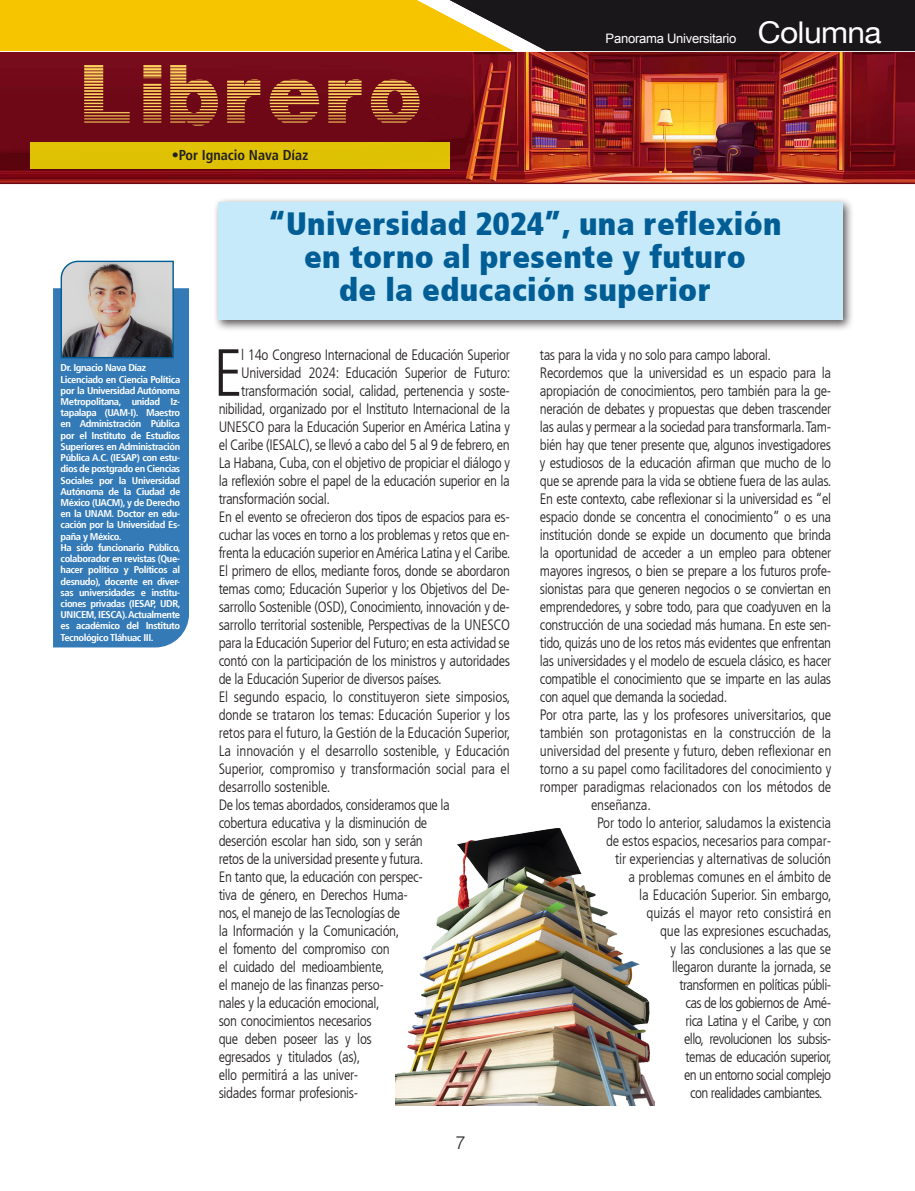
<style>
.page{position:relative;width:915px;height:1191px;background:#fff}
.page>*{position:absolute;margin:0;border:0;box-sizing:border-box;transform-origin:0 0}
.t1{font:900 86.4px "Striped Sans";letter-spacing:.05em;color:#fed35d}
.t2{font:300 condensed 66.6px "Frutiger LT";color:#231f20}
.t3{font:900 condensed 32.25px/33px "Frutiger";letter-spacing:.01em;color:#005d95;text-align:center}
.t4{font:30px "Helvetica Neue";letter-spacing:-.02em;color:#fff;scale:1.06 1}
.t5{font:300 18px "Helvetica LT Std";color:#26282a}
.t6{font:300 condensed 15px "Frutiger LT";letter-spacing:-.025em;color:#231f20}
.t7{font:700 condensed 14.25px "Frutiger";color:#231f20}
.t8{font:13.05px "Arial";letter-spacing:-.02em;color:#fff}
.t9{font:700 condensed 9.75px/11.2px "Frutiger";letter-spacing:-.04em;color:#fff;scale:1.08 1}
</style>
<div class="page">
<div style="left:213px;top:197px;width:641px;height:134px;background:#231f20;opacity:.75"></div>
<div style="left:219px;top:202px;width:623px;height:118px;background:#c6eafa"></div>
<img style="left:0;top:51px;width:914px;height:133px">
<div style="left:30px;top:143px;width:419px;height:26px;background:#dec103"></div>
<div style="left:53px;top:288px;width:136px;height:359px;background:#337ab7"></div>
<img style="left:60px;top:260px;width:114px;height:99px">
<svg style="left:0;top:0;width:914px;height:51px;background:#927715"></svg>
<img style="left:395px;top:828px;width:259px;height:277px">
<h1 class="t1" style="left:84px;top:62px;width:339px">Librero</h1>
<p class="t7" style="left:172px;top:146px;width:138px">•Por Ignacio Nava Díaz</p>
<p class="t8" style="left:605px;top:30px;width:132px">Panorama Universitario</p>
<h3 class="t4" style="left:757px;top:11px;width:118px">Columna</h3>
<p class="t9" style="left:61px;top:362px;width:113px">Dr. Ignacio Nava Díaz<br>Licenciado en Ciencia Política por la Universidad Autónoma<br>Metropolitana, unidad Iz&shy;tapalapa (UAM-I). Maestro en Administración Pública por el Instituto de Estudios<br>Superiores en Administración<br>Pública A.C. (IESAP) con estu&shy;dios de postgrado en Ciencias<br>Sociales por la Universidad<br>Autónoma de la Ciudad de<br>México (UACM), y de Derecho en la UNAM. Doctor en edu&shy;cación por la Universidad Es&shy;paña y México.<br>Ha sido funcionario Público, colaborador en revistas (Que&shy;hacer político y Políticos al desnudo), docente en diver&shy;sas universidades e institu&shy;ciones privadas (IESAP, UDR,<br>UNICEM, IESCA). Actualmente es académico del Instituto<br>Tecnológico Tláhuac III.</p>
<h3 class="t3" style="left:268px;top:207px;width:514px">“Universidad 2024”, una reflexión en torno al presente y futuro<br>de la educación superior</h3>
<h2 class="t2" style="left:213px;top:335px;width:31px">E</h2>
<p class="t6" style="left:241px;top:346px;width:270px">l 14o Congreso Internacional de Educación Superior</p>
<p class="t6" style="left:241px;top:364px;width:270px">Universidad 2024: Educación Superior de Futuro:</p>
<p class="t6" style="left:241px;top:382px;width:270px">transformación social, calidad, pertenencia y soste-</p>
<p class="t6" style="left:219px;top:400px;width:293px">nibilidad, organizado por el Instituto Internacional de la</p>
<p class="t6" style="left:219px;top:418px;width:293px">UNESCO para la Educación Superior en América Latina y</p>
<p class="t6" style="left:219px;top:436px;width:292px">el Caribe (IESALC), se llevó a cabo del 5 al 9 de febrero, en</p>
<p class="t6" style="left:219px;top:454px;width:292px">La Habana, Cuba, con el objetivo de propiciar el diálogo y</p>
<p class="t6" style="left:219px;top:472px;width:292px">la reflexión sobre el papel de la educación superior en la</p>
<p class="t6" style="left:219px;top:490px;width:113px">transformación social.</p>
<p class="t6" style="left:219px;top:508px;width:293px">En el evento se ofrecieron dos tipos de espacios para es-</p>
<p class="t6" style="left:219px;top:526px;width:293px">cuchar las voces en torno a los problemas y retos que en-</p>
<p class="t6" style="left:219px;top:544px;width:293px">frenta la educación superior en América Latina y el Caribe.</p>
<p class="t6" style="left:219px;top:562px;width:293px">El primero de ellos, mediante foros, donde se abordaron</p>
<p class="t6" style="left:219px;top:580px;width:292px">temas como; Educación Superior y los Objetivos del De-</p>
<p class="t6" style="left:219px;top:598px;width:292px">sarrollo Sostenible (OSD), Conocimiento, innovación y de-</p>
<p class="t6" style="left:219px;top:616px;width:293px">sarrollo territorial sostenible, Perspectivas de la UNESCO</p>
<p class="t6" style="left:219px;top:634px;width:292px">para la Educación Superior del Futuro; en esta actividad se</p>
<p class="t6" style="left:219px;top:652px;width:293px">contó con la participación de los ministros y autoridades</p>
<p class="t6" style="left:219px;top:670px;width:224px">de la Educación Superior de diversos países.</p>
<p class="t6" style="left:219px;top:688px;width:293px">El segundo espacio, lo constituyeron siete simposios,</p>
<p class="t6" style="left:219px;top:706px;width:293px">donde se trataron los temas: Educación Superior y los</p>
<p class="t6" style="left:219px;top:724px;width:293px">retos para el futuro, la Gestión de la Educación Superior,</p>
<p class="t6" style="left:219px;top:742px;width:292px">La innovación y el desarrollo sostenible, y Educación</p>
<p class="t6" style="left:219px;top:760px;width:292px">Superior, compromiso y transformación social para el</p>
<p class="t6" style="left:219px;top:778px;width:113px">desarrollo sostenible.</p>
<p class="t6" style="left:219px;top:796px;width:233px">De los temas abordados, consideramos que la</p>
<p class="t6" style="left:219px;top:814px;width:210px">cobertura educativa y la disminución de</p>
<p class="t6" style="left:219px;top:832px;width:206px">deserción escolar han sido, son y serán</p>
<p class="t6" style="left:219px;top:850px;width:206px">retos de la universidad presente y futura.</p>
<p class="t6" style="left:219px;top:868px;width:206px">En tanto que, la educación con perspec-</p>
<p class="t6" style="left:219px;top:886px;width:191px">tiva de género, en Derechos Huma-</p>
<p class="t6" style="left:219px;top:904px;width:183px">nos, el manejo de las Tecnologías de</p>
<p class="t6" style="left:219px;top:922px;width:182px">la Información y la Comunicación,</p>
<p class="t6" style="left:219px;top:940px;width:172px">el fomento del compromiso con</p>
<p class="t6" style="left:219px;top:958px;width:167px">el cuidado del medioambiente,</p>
<p class="t6" style="left:219px;top:976px;width:166px">el manejo de las finanzas perso-</p>
<p class="t6" style="left:219px;top:994px;width:163px">nales y la educación emocional,</p>
<p class="t6" style="left:219px;top:1012px;width:155px">son conocimientos necesarios</p>
<p class="t6" style="left:219px;top:1030px;width:155px">que deben poseer las y los</p>
<p class="t6" style="left:219px;top:1048px;width:143px">egresados y titulados (as),</p>
<p class="t6" style="left:219px;top:1066px;width:141px">ello permitirá a las univer-</p>
<p class="t6" style="left:219px;top:1084px;width:141px">sidades formar profesionis-</p>
<p class="t5" style="left:455px;top:1130px;width:12px">7</p>
<p class="t6" style="left:539px;top:346px;width:233px">tas para la vida y no solo para campo laboral.</p>
<p class="t6" style="left:539px;top:364px;width:293px">Recordemos que la universidad es un espacio para la</p>
<p class="t6" style="left:539px;top:382px;width:293px">apropiación de conocimientos, pero también para la ge-</p>
<p class="t6" style="left:539px;top:400px;width:293px">neración de debates y propuestas que deben trascender</p>
<p class="t6" style="left:539px;top:418px;width:293px">las aulas y permear a la sociedad para transformarla. Tam-</p>
<p class="t6" style="left:539px;top:436px;width:293px">bién hay que tener presente que, algunos investigadores</p>
<p class="t6" style="left:539px;top:454px;width:293px">y estudiosos de la educación afirman que mucho de lo</p>
<p class="t6" style="left:539px;top:472px;width:293px">que se aprende para la vida se obtiene fuera de las aulas.</p>
<p class="t6" style="left:539px;top:490px;width:293px">En este contexto, cabe reflexionar si la universidad es “el</p>
<p class="t6" style="left:539px;top:508px;width:293px">espacio donde se concentra el conocimiento” o es una</p>
<p class="t6" style="left:539px;top:526px;width:293px">institución donde se expide un documento que brinda</p>
<p class="t6" style="left:539px;top:544px;width:293px">la oportunidad de acceder a un empleo para obtener</p>
<p class="t6" style="left:539px;top:562px;width:293px">mayores ingresos, o bien se prepare a los futuros profe-</p>
<p class="t6" style="left:539px;top:580px;width:293px">sionistas para que generen negocios o se conviertan en</p>
<p class="t6" style="left:539px;top:598px;width:293px">emprendedores, y sobre todo, para que coadyuven en la</p>
<p class="t6" style="left:539px;top:616px;width:293px">construcción de una sociedad más humana. En este sen-</p>
<p class="t6" style="left:539px;top:634px;width:293px">tido, quizás uno de los retos más evidentes que enfrentan</p>
<p class="t6" style="left:539px;top:652px;width:293px">las universidades y el modelo de escuela clásico, es hacer</p>
<p class="t6" style="left:539px;top:670px;width:293px">compatible el conocimiento que se imparte en las aulas</p>
<p class="t6" style="left:539px;top:688px;width:189px">con aquel que demanda la sociedad.</p>
<p class="t6" style="left:539px;top:706px;width:293px">Por otra parte, las y los profesores universitarios, que</p>
<p class="t6" style="left:539px;top:724px;width:293px">también son protagonistas en la construcción de la</p>
<p class="t6" style="left:539px;top:742px;width:293px">universidad del presente y futuro, deben reflexionar en</p>
<p class="t6" style="left:539px;top:760px;width:293px">torno a su papel como facilitadores del conocimiento y</p>
<p class="t6" style="left:539px;top:778px;width:293px">romper paradigmas relacionados con los métodos de</p>
<p class="t6" style="left:591px;top:796px;width:62px">enseñanza.</p>
<p class="t6" style="left:597px;top:814px;width:235px">Por todo lo anterior, saludamos la existencia</p>
<p class="t6" style="left:606px;top:832px;width:227px">de estos espacios, necesarios para compar-</p>
<p class="t6" style="left:615px;top:850px;width:217px">tir experiencias y alternativas de solución</p>
<p class="t6" style="left:628px;top:868px;width:204px">a problemas comunes en el ámbito de</p>
<p class="t6" style="left:639px;top:886px;width:194px">la Educación Superior. Sin embargo,</p>
<p class="t6" style="left:646px;top:904px;width:186px">quizás el mayor reto consistirá en</p>
<p class="t6" style="left:660px;top:922px;width:173px">que las expresiones escuchadas,</p>
<p class="t6" style="left:670px;top:940px;width:162px">y las conclusiones a las que se</p>
<p class="t6" style="left:672px;top:958px;width:160px">llegaron durante la jornada, se</p>
<p class="t6" style="left:679px;top:976px;width:153px">transformen en políticas públi-</p>
<p class="t6" style="left:685px;top:994px;width:147px">cas de los gobiernos de Amé-</p>
<p class="t6" style="left:685px;top:1012px;width:147px">rica Latina y el Caribe, y con</p>
<p class="t6" style="left:684px;top:1030px;width:149px">ello, revolucionen los subsis-</p>
<p class="t6" style="left:685px;top:1048px;width:148px">temas de educación superior,</p>
<p class="t6" style="left:684px;top:1066px;width:149px">en un entorno social complejo</p>
<p class="t6" style="left:690px;top:1084px;width:134px">con realidades cambiantes.</p>
</div>
